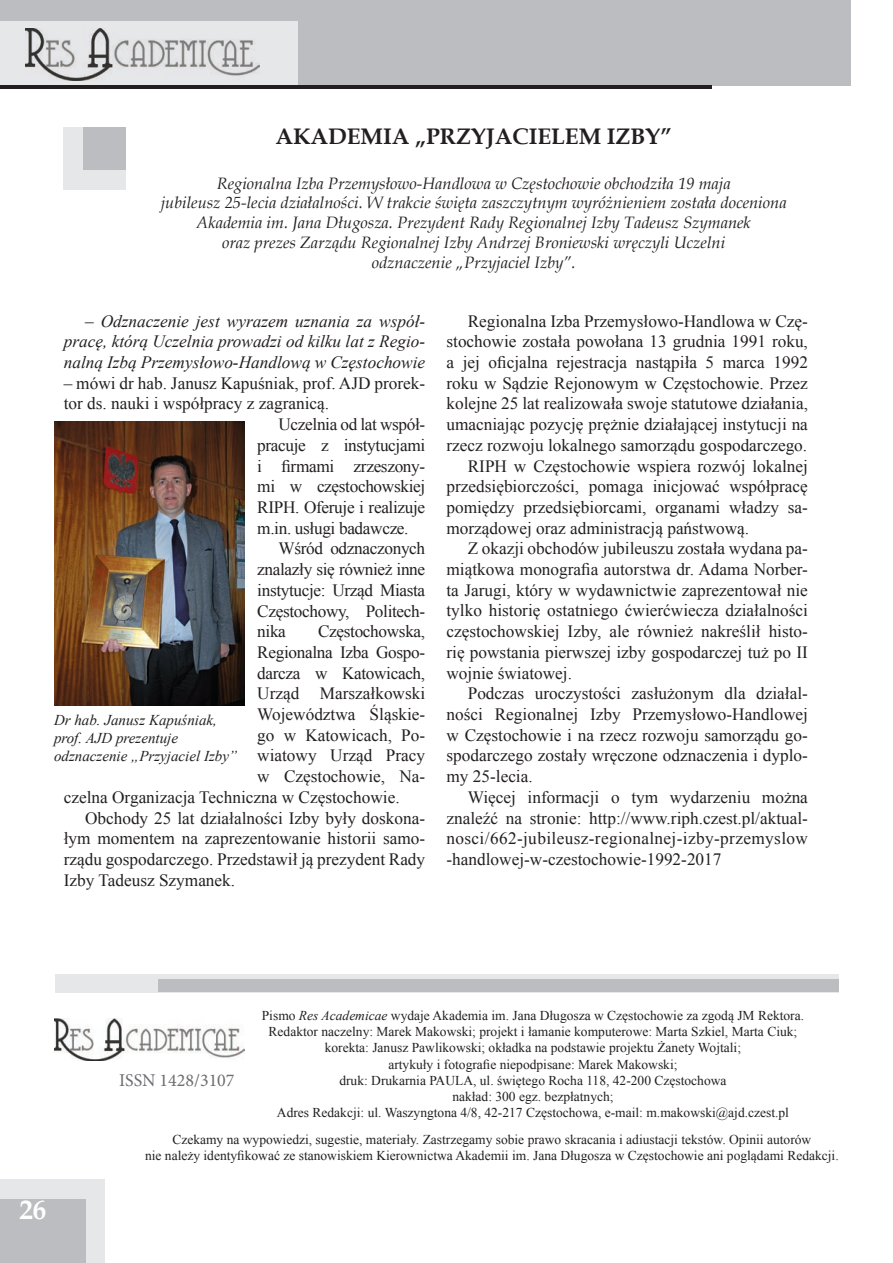
<style>
.page{position:relative;width:893px;height:1263px;background:#fff}
.page>*{position:absolute;margin:0;border:0;box-sizing:border-box;transform-origin:0 0}
.t1{font:700 27px "Book Antiqua";color:#fff}
.t2{font:700 22.5px "Book Antiqua";color:#231f20}
.t3{font:18px "Minion Pro";color:#6c6d70}
.t4{font:17.25px "Times New Roman";color:#231f20}
.t5{font:17.25px "Times New Roman";letter-spacing:-.02em;color:#231f20}
.t6{font:italic 17.25px/20.7px "Times New Roman";color:#231f20;text-align:justify}
.t7{font:17.25px "Times New Roman";letter-spacing:.02em;color:#231f20}
.t8{font:italic 16.5px/19.8px "Book Antiqua";color:#231f20;text-align:center}
.t9{font:italic 15px/18px "Times New Roman";color:#231f20}
.t10{font:13.5px/16.2px "Times New Roman";color:#231f20;text-align:center}
.s1{font-style:normal}
.s2{font-style:italic}
</style>
<div class="page">
<div style="left:0;top:0;width:850px;height:85px;background:#bcbdc0"></div>
<div style="left:0;top:21px;width:298px;height:64px;background:#e6e7e9"></div>
<hr style="left:0;top:85px;width:711px;height:3px;background:#231f20">
<div style="left:0;top:1179px;width:105px;height:84px;background:#e6e7e9"></div>
<div style="left:0;top:1199px;width:85px;height:64px;background:#bcbdc0"></div>
<img style="left:26px;top:28px;width:233px;height:52px">
<img style="left:54px;top:421px;width:190px;height:285px">
<div style="left:64px;top:128px;width:62px;height:62px;background:#e6e7e9"></div>
<div style="left:84px;top:128px;width:42px;height:42px;background:#bcbdc0"></div>
<div style="left:56px;top:974px;width:783px;height:18px;background:#e6e7e9"></div>
<div style="left:159px;top:979px;width:680px;height:13px;background:#bcbdc0"></div>
<img style="left:54px;top:1018px;width:190px;height:43px">
<h2 class="t2" style="left:276px;top:121px;width:398px">AKADEMIA „PRZYJACIELEM IZBY”</h2>
<p class="t8" style="left:161px;top:173px;width:627px">Regionalna Izba Przemysłowo-Handlowa w Częstochowie obchodziła 19 maja<br>jubileusz 25-lecia działalności. W trakcie święta zaszczytnym wyróżnieniem została doceniona Akademia im. Jana Długosza. Prezydent Rady Regionalnej Izby Tadeusz Szymanek<br>oraz prezes Zarządu Regionalnej Izby Andrzej Broniewski wręczyli Uczelni<br>odznaczenie „Przyjaciel Izby”.</p>
<p class="t6" style="left:64px;top:310px;width:363px;text-indent:21px"><span class="s1">–</span> Odznaczenie jest wyrazem uznania za współ&shy;pracę, którą Uczelnia prowadzi od kilku lat z Regio&shy;nalną Izbą Przemysłowo-Handlową w Częstochowie</p>
<p class="t4" style="left:64px;top:371px;width:363px">– mówi dr hab. Janusz Kapuśniak, prof. AJD prorek-</p>
<p class="t4" style="left:64px;top:392px;width:267px">tor ds. nauki i współpracy z zagranicą.</p>
<p class="t5" style="left:278px;top:413px;width:148px">Uczelnia od lat współ-</p>
<p class="t5" style="left:257px;top:433px;width:169px">pracuje z instytucjami</p>
<p class="t5" style="left:257px;top:454px;width:169px">i firmami zrzeszony-</p>
<p class="t5" style="left:257px;top:475px;width:169px">mi w częstochowskiej</p>
<p class="t5" style="left:257px;top:496px;width:169px">RIPH. Oferuje i realizuje</p>
<p class="t5" style="left:257px;top:516px;width:153px">m.in. usługi badawcze.</p>
<p class="t5" style="left:278px;top:537px;width:148px">Wśród odznaczonych</p>
<p class="t5" style="left:257px;top:558px;width:169px">znalazły się również inne</p>
<p class="t5" style="left:257px;top:578px;width:169px">instytucje: Urząd Miasta</p>
<p class="t5" style="left:257px;top:599px;width:169px">Częstochowy, Politech-</p>
<p class="t4" style="left:257px;top:620px;width:30px">nika</p>
<p class="t5" style="left:318px;top:620px;width:109px">Częstochowska,</p>
<p class="t5" style="left:257px;top:640px;width:169px">Regionalna Izba Gospo-</p>
<p class="t5" style="left:257px;top:661px;width:169px">darcza w Katowicach,</p>
<p class="t4" style="left:257px;top:682px;width:169px">Urząd Marszałkowski</p>
<p class="t4" style="left:257px;top:703px;width:169px">Województwa Śląskie-</p>
<p class="t4" style="left:257px;top:723px;width:169px">go w Katowicach, Po-</p>
<p class="t4" style="left:257px;top:744px;width:169px">wiatowy Urząd Pracy</p>
<p class="t4" style="left:257px;top:765px;width:169px">w Częstochowie, Na-</p>
<p class="t4" style="left:64px;top:785px;width:337px">czelna Organizacja Techniczna w Częstochowie.</p>
<p class="t4" style="left:85px;top:806px;width:342px">Obchody 25 lat działalności Izby były doskona-</p>
<p class="t4" style="left:64px;top:827px;width:363px">łym momentem na zaprezentowanie historii samo-</p>
<p class="t4" style="left:64px;top:847px;width:363px">rządu gospodarczego. Przedstawił ją prezydent Rady</p>
<p class="t4" style="left:64px;top:868px;width:173px">Izby Tadeusz Szymanek.</p>
<p class="t9" style="left:54px;top:710px;width:185px">Dr hab. Janusz Kapuśniak, prof. AJD prezentuje odznaczenie „Przyjaciel Izby”</p>
<p class="t4" style="left:468px;top:309px;width:342px">Regionalna Izba Przemysłowo-Handlowa w Czę-</p>
<p class="t4" style="left:446px;top:330px;width:363px">stochowie została powołana 13 grudnia 1991 roku,</p>
<p class="t4" style="left:446px;top:351px;width:363px">a jej oficjalna rejestracja nastąpiła 5 marca 1992</p>
<p class="t4" style="left:446px;top:371px;width:363px">roku w Sądzie Rejonowym w Częstochowie. Przez</p>
<p class="t4" style="left:446px;top:392px;width:363px">kolejne 25 lat realizowała swoje statutowe działania,</p>
<p class="t4" style="left:446px;top:413px;width:363px">umacniając pozycję prężnie działającej instytucji na</p>
<p class="t4" style="left:446px;top:433px;width:362px">rzecz rozwoju lokalnego samorządu gospodarczego.</p>
<p class="t4" style="left:468px;top:454px;width:342px">RIPH w Częstochowie wspiera rozwój lokalnej</p>
<p class="t4" style="left:446px;top:475px;width:363px">przedsiębiorczości, pomaga inicjować współpracę</p>
<p class="t4" style="left:446px;top:496px;width:363px">pomiędzy przedsiębiorcami, organami władzy sa-</p>
<p class="t4" style="left:446px;top:516px;width:304px">morządowej oraz administracją państwową.</p>
<p class="t4" style="left:468px;top:537px;width:342px">Z okazji obchodów jubileuszu została wydana pa-</p>
<p class="t4" style="left:446px;top:558px;width:363px">miątkowa monografia autorstwa dr. Adama Norber-</p>
<p class="t4" style="left:446px;top:578px;width:363px">ta Jarugi, który w wydawnictwie zaprezentował nie</p>
<p class="t4" style="left:446px;top:599px;width:363px">tylko historię ostatniego ćwierćwiecza działalności</p>
<p class="t4" style="left:446px;top:620px;width:363px">częstochowskiej Izby, ale również nakreślił histo-</p>
<p class="t4" style="left:446px;top:640px;width:363px">rię powstania pierwszej izby gospodarczej tuż po II</p>
<p class="t4" style="left:446px;top:661px;width:127px">wojnie światowej.</p>
<p class="t4" style="left:468px;top:682px;width:342px">Podczas uroczystości zasłużonym dla działal-</p>
<p class="t4" style="left:446px;top:703px;width:363px">ności Regionalnej Izby Przemysłowo-Handlowej</p>
<p class="t4" style="left:446px;top:723px;width:363px">w Częstochowie i na rzecz rozwoju samorządu go-</p>
<p class="t4" style="left:446px;top:744px;width:363px">spodarczego zostały wręczone odznaczenia i dyplo-</p>
<p class="t4" style="left:446px;top:765px;width:88px">my 25-lecia.</p>
<p class="t4" style="left:468px;top:785px;width:342px">Więcej informacji o tym wydarzeniu można</p>
<p class="t4" style="left:446px;top:806px;width:363px">znaleźć na stronie: http://www.riph.czest.pl/aktual-</p>
<p class="t7" style="left:446px;top:827px;width:363px">nosci/662-jubileusz-regionalnej-izby-przemyslow</p>
<p class="t4" style="left:446px;top:847px;width:276px">-handlowej-w-czestochowie-1992-2017</p>
<h1 class="t1" style="left:19px;top:1191px;width:28px">26</h1>
<p class="t10" style="left:262px;top:1007px;width:544px">Pismo <span class="s2">Res Academicae</span> wydaje Akademia im. Jana Długosza w Częstochowie za zgodą JM Rektora.<br>Redaktor naczelny: Marek Makowski; projekt i łamanie komputerowe: Marta Szkiel, Marta Ciuk; korekta: Janusz Pawlikowski; okładka na podstawie projektu Żanety Wojtali;<br>artykuły i fotografie niepodpisane: Marek Makowski;<br>druk: Drukarnia PAULA, ul. świętego Rocha 118, 42-200 Częstochowa<br>nakład: 300 egz. bezpłatnych;<br>Adres Redakcji: ul. Waszyngtona 4/8, 42-217 Częstochowa, e-mail: m.makowski@ajd.czest.pl</p>
<p class="t10" style="left:145px;top:1131px;width:695px">Czekamy na wypowiedzi, sugestie, materiały. Zastrzegamy sobie prawo skracania i adiustacji tekstów. Opinii autorów<br>nie należy identyfikować ze stanowiskiem Kierownictwa Akademii im. Jana Długosza w Częstochowie ani poglądami Redakcji.</p>
<p class="t3" style="left:119px;top:1068px;width:117px">ISSN 1428/3107</p>
</div>
